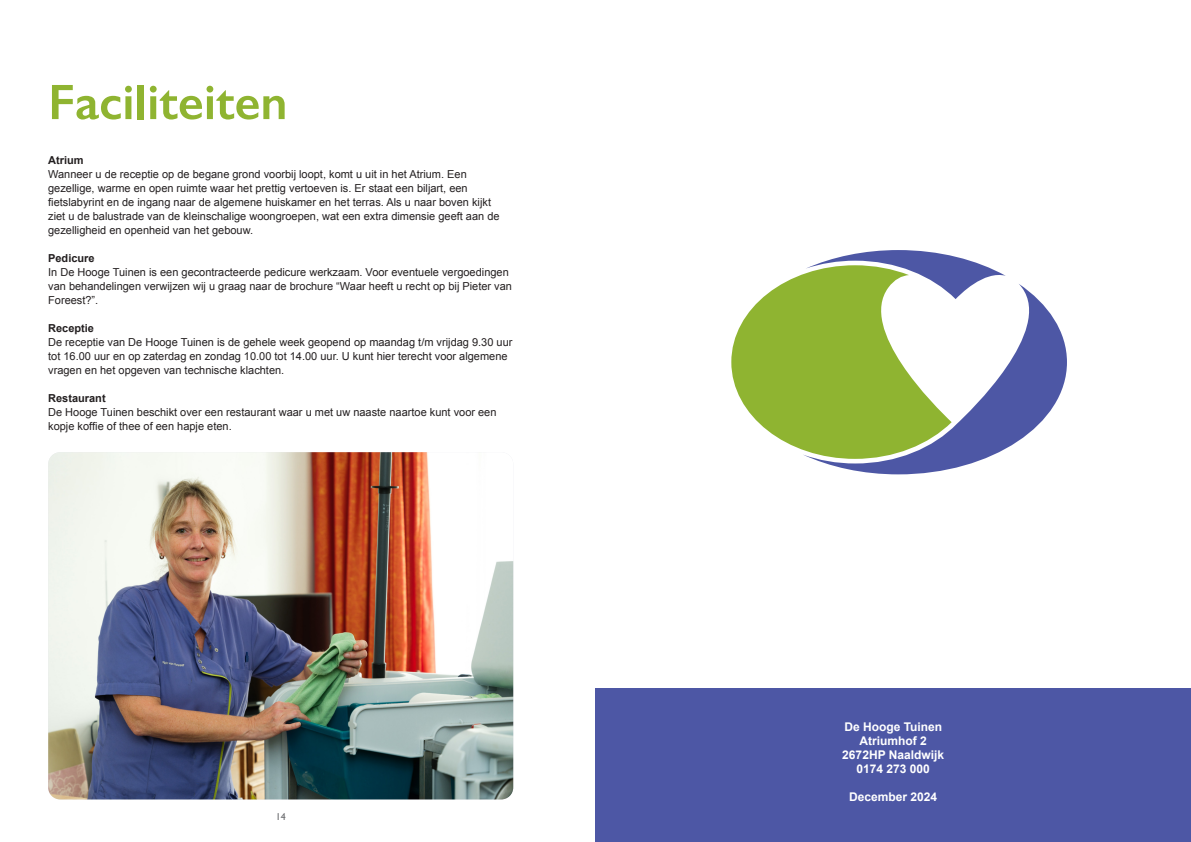
<style>
.page{position:relative;width:1191px;height:842px;background:#fff}
.page>*{position:absolute;margin:0;border:0;box-sizing:border-box;transform-origin:0 0}
.Kop_3{font:600 50px "Gill Sans";color:#8fb431}
.Kop_3-2{font:700 12px "Arial";color:#fff}
.Kop_3-3{font:11px/14px "Arial";color:#231f20}
.body{font:11px/14px "Arial";color:#231f20}
.Kop_3-4{font:700 11px "Arial";color:#231f20}
.body-2{font:700 11px "Arial";color:#231f20}
.t1{font:10px "Gill Sans";color:#6c6d70}
.s1{font-weight:700}
</style>
<div class="page">
<div style="left:595px;top:689px;width:596px;height:153px;background:#4d57a5"></div>
<svg style="left:813px;top:284px;width:254px;height:190px"></svg>
<svg style="left:815px;top:250px;width:190px;height:49px"></svg>
<svg style="left:731px;top:265px;width:220px;height:194px;fill:#8fb431"></svg>
<img style="left:48px;top:452px;width:465px;height:347px">
<p class="Kop_3" style="left:48px;top:72px;width:241px">Faciliteiten</p>
<p class="body-2" style="left:48px;top:153px;width:37px">Atrium</p>
<p class="body" style="left:48px;top:167px;width:453px">Wanneer u de receptie op de begane grond voorbij loopt, komt u uit in het Atrium. Een gezellige, warme en open ruimte waar het prettig vertoeven is. Er staat een biljart, een fietslabyrint en de ingang naar de algemene huiskamer en het terras. Als u naar boven kijkt ziet u de balustrade van de kleinschalige woongroepen, wat een extra dimensie geeft aan de gezelligheid en openheid van het gebouw.</p>
<p class="Kop_3-4" style="left:48px;top:251px;width:48px">Pedicure</p>
<p class="Kop_3-3" style="left:48px;top:265px;width:465px">In De Hooge Tuinen is een gecontracteerde pedicure werkzaam. Voor eventuele vergoedingen van behandelingen verwijzen wij u graag naar de brochure “Waar heeft u recht op bij Pieter van<br>Foreest?”.</p>
<p class="Kop_3-4" style="left:48px;top:321px;width:47px">Receptie</p>
<p class="Kop_3-3" style="left:48px;top:335px;width:466px">De receptie van De Hooge Tuinen is de gehele week geopend op maandag t/m vrijdag 9.30 uur tot 16.00 uur en op zaterdag en zondag 10.00 tot 14.00 uur. U kunt hier terecht voor algemene vragen en het opgeven van technische klachten.</p>
<p class="Kop_3-3" style="left:48px;top:391px;width:450px"><span class="s1">Restaurant<br></span>De Hooge Tuinen beschikt over een restaurant waar u met uw naaste naartoe kunt voor een kopje koffie of thee of een hapje eten.</p>
<p class="t1" style="left:276px;top:810px;width:11px">14</p>
<p class="Kop_3-2" style="left:844px;top:719px;width:99px">De Hooge Tuinen</p>
<p class="Kop_3-2" style="left:859px;top:733px;width:69px">Atriumhof 2</p>
<p class="Kop_3-2" style="left:842px;top:747px;width:103px">2672HP Naaldwijk</p>
<p class="Kop_3-2" style="left:856px;top:761px;width:75px">0174 273 000</p>
<p class="Kop_3-2" style="left:849px;top:789px;width:90px">December 2024</p>
</div>
